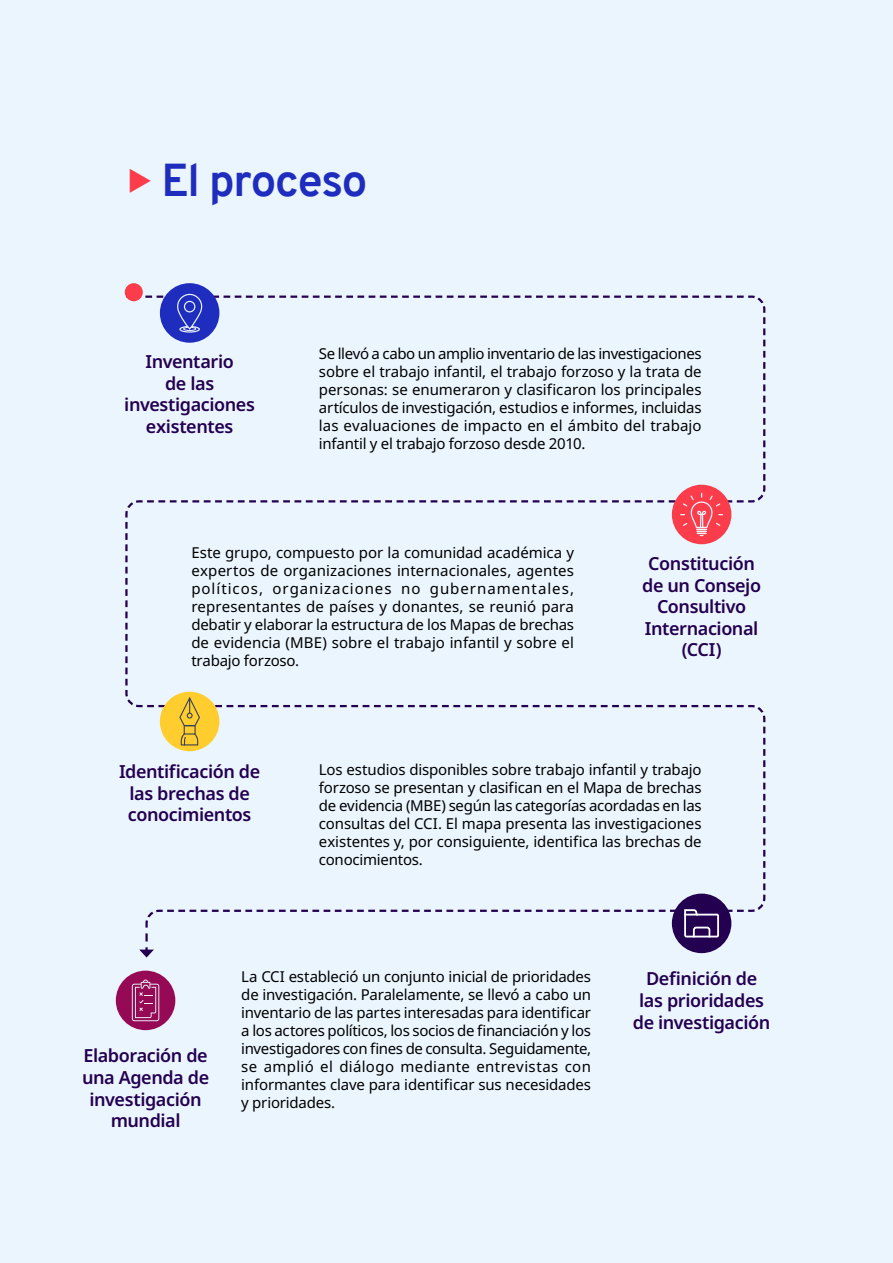
<style>
.page{position:relative;width:893px;height:1263px;background:#ebf5fd}
.page>*{position:absolute;margin:0;border:0;box-sizing:border-box;transform-origin:0 0}
.t1{font:700 45px "Overpass";letter-spacing:-.03em;color:#1e2dbe}
.t2{font:600 18px/21.6px "Noto Sans";letter-spacing:-.025em;color:#230050;text-align:center}
.t3{font:15px/18px "Noto Sans";letter-spacing:-.01em;color:#000;text-align:justify}
</style>
<div class="page">
<svg style="left:139px;top:933px;width:15px;height:24px"></svg>
<div style="left:125px;top:283px;width:18px;height:18px;background:#fa3c4b;border-radius:50%"></div>
<div style="left:160px;top:283px;width:59px;height:60px;background:#1e2dbe;border-radius:50%"></div>
<div style="left:179px;top:326px;width:21px;height:7px;border:1px solid #ebf5fd;border-radius:50%"></div>
<svg style="left:134px;top:292px;width:610px;height:39px"></svg>
<div style="left:672px;top:485px;width:59px;height:59px;background:#fa3c4b;border-radius:50%"></div>
<svg style="left:147px;top:493px;width:597px;height:43px"></svg>
<div style="left:160px;top:692px;width:59px;height:59px;background:#ffcd2d;border-radius:50%"></div>
<svg style="left:147px;top:697px;width:597px;height:48px"></svg>
<div style="left:672px;top:893px;width:59px;height:60px;background:#230050;border-radius:50%"></div>
<svg style="left:167px;top:909px;width:577px;height:28px"></svg>
<div style="left:116px;top:971px;width:59px;height:59px;background:#960a55;border-radius:50%"></div>
<svg style="left:132px;top:979px;width:27px;height:42px"></svg>
<h1 class="t1" style="left:162px;top:148px;width:207px">El proceso</h1>
<p class="t2" style="left:124px;top:351px;width:132px">Inventario<br>de las investigaciones existentes</p>
<p class="t3" style="left:319px;top:345px;width:384px">Se llevó a cabo un amplio inventario de las investigaciones sobre el trabajo infantil, el trabajo forzoso y la trata de personas: se enumeraron y clasificaron los principales artículos de investigación, estudios e informes, incluidas las evaluaciones de impacto en el ámbito del trabajo infantil y el trabajo forzoso desde 2010.</p>
<p class="t3" style="left:191px;top:544px;width:384px">Este grupo, compuesto por la comunidad académica y expertos de organizaciones internacionales, agentes políticos, organizaciones no gubernamentales, representantes de países y donantes, se reunió para debatir y elaborar la estructura de los Mapas de brechas de evidencia (MBE) sobre el trabajo infantil y sobre el trabajo forzoso.</p>
<p class="t2" style="left:642px;top:553px;width:120px">Constitución de un Consejo<br>Consultivo<br>Internacional (CCI)</p>
<p class="t2" style="left:119px;top:761px;width:143px">Identificación de las brechas de conocimientos</p>
<p class="t3" style="left:319px;top:761px;width:384px">Los estudios disponibles sobre trabajo infantil y trabajo forzoso se presentan y clasifican en el Mapa de brechas de evidencia (MBE) según las categorías acordadas en las consultas del CCI. El mapa presenta las investigaciones existentes y, por consiguiente, identifica las brechas de conocimientos.</p>
<p class="t2" style="left:82px;top:1045px;width:129px">Elaboración de una Agenda de investigación mundial</p>
<p class="t3" style="left:241px;top:968px;width:351px">La CCI estableció un conjunto inicial de prioridades de investigación. Paralelamente, se llevó a cabo un inventario de las partes interesadas para identificar a los actores políticos, los socios de financiación y los investigadores con fines de consulta. Seguidamente, se amplió el diálogo mediante entrevistas con informantes clave para identificar sus necesidades y prioridades.</p>
<p class="t2" style="left:633px;top:968px;width:139px">Definición de las prioridades de investigación</p>
</div>
